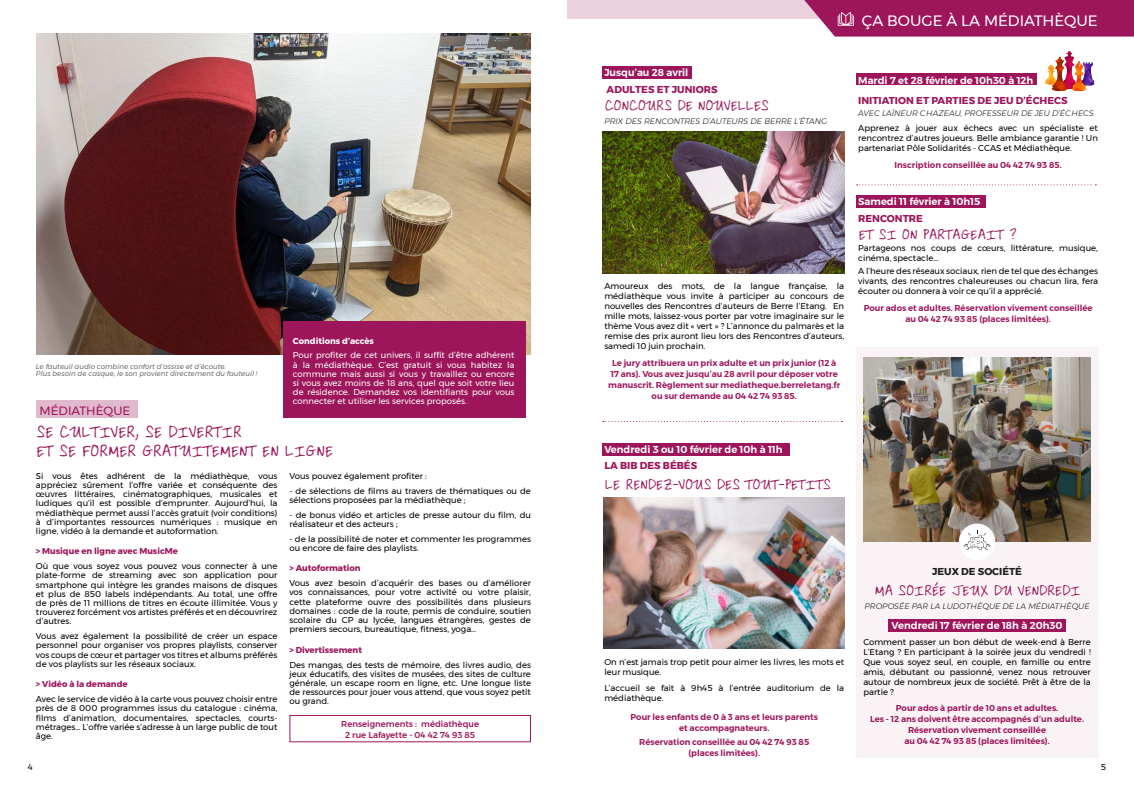
<style>
.page{position:relative;width:1134px;height:794px;background:#fff}
.page>*{position:absolute;margin:0;border:0;box-sizing:border-box;transform-origin:0 0}
.t1{font:17px "Ardleys Hand";color:#9d155a}
.t2{font:15px "Ardleys Hand";color:#9d155a}
.t3{font:15px "Montserrat";color:#fff}
.t4{font:12px "Montserrat";color:#9d155a}
.t5{font:700 10px/20px "Montserrat";color:#9d155a}
.t6{font:600 10px "Montserrat";color:#fff}
.t7{font:700 10px "Montserrat";color:#231f20}
.t8{font:8.5px/9.2px "Montserrat";color:#000;text-align:justify}
.t9{font:600 8.5px/11px "Montserrat";color:#9d155a;text-align:center}
.t10{font:8.5px/9.2px "Montserrat";color:#fff;text-align:justify}
.t11{font:700 8.5px "Montserrat";color:#9d155a}
.t12{font:500 8.5px "Montserrat";color:#9d155a}
.t13{font:700 8.5px "Montserrat";color:#fff}
.t14{font:italic 300 8px "Montserrat";color:#231f20}
.t15{font:italic 7px "Montserrat";color:#6c6d70}
.s1{font-weight:600;color:#fff}
</style>
<div class="page">
<img style="left:36px;top:34px;width:495px;height:320px">
<div style="left:283px;top:321px;width:243px;height:97px;background:#9d155a"></div>
<div style="left:567px;top:0;width:567px;height:18px;background:#ebd1de"></div>
<div style="left:289px;top:715px;width:242px;height:27px;border:1px solid #9d155a"></div>
<div style="left:36px;top:400px;width:102px;height:18px;background:#e1b9cd"></div>
<svg style="left:804px;top:0;width:330px;height:37px;background:#a32464"></svg>
<div style="left:856px;top:347px;width:242px;height:411px;background:#f9f3f5"></div>
<div style="left:602px;top:66px;width:90px;height:13px;background:#9d155a"></div>
<div style="left:856px;top:195px;width:129px;height:13px;background:#9d155a"></div>
<div style="left:888px;top:619px;width:178px;height:12px;background:#9d155a"></div>
<svg style="left:603px;top:421px;width:239px;height:1px"></svg>
<svg style="left:857px;top:184px;width:239px;height:1px"></svg>
<svg style="left:1045px;top:51px;width:50px;height:40px"></svg>
<div style="left:856px;top:74px;width:180px;height:11px;background:#9d155a"></div>
<div style="left:602px;top:443px;width:188px;height:12px;background:#9d155a"></div>
<img style="left:603px;top:497px;width:241px;height:151px">
<img style="left:602px;top:132px;width:242px;height:141px">
<img style="left:863px;top:357px;width:228px;height:185px">
<div style="left:959px;top:523px;width:36px;height:37px;background:#fff;border-radius:50%"></div>
<svg style="left:963px;top:530px;width:27px;height:20px"></svg>
<p class="t13" style="left:293px;top:334px;width:83px">Conditions d’accès</p>
<p class="t10" style="left:293px;top:351px;width:223px">Pour profiter de cet univers, il suffit d’être adhérent à la médiathèque. C’est gratuit si vous habitez la commune mais aussi si vous y travaillez ou encore si vous avez moins de 18 ans, quel que soit votre lieu de résidence. Demandez vos identifiants pour vous connecter et utiliser les services proposés.</p>
<p class="t15" style="left:36px;top:361px;width:192px">Le fauteuil audio combine confort d’assise et d’écoute.</p>
<p class="t15" style="left:36px;top:368px;width:223px">Plus besoin de casque, le son provient directement du fauteuil !</p>
<p class="t4" style="left:40px;top:401px;width:92px">MÉDIATHÈQUE</p>
<p class="t1" style="left:36px;top:421px;width:207px">SE CULTIVER, SE DIVERTIR</p>
<p class="t1" style="left:36px;top:440px;width:298px">ET SE FORMER GRATUITEMENT EN LIGNE</p>
<p class="t8" style="left:36px;top:471px;width:243px">Si vous êtes adhérent de la médiathèque, vous appréciez sûrement l’offre variée et conséquente des œuvres littéraires, cinématographiques, musicales et ludiques qu’il est possible d’emprunter. Aujourd’hui, la médiathèque permet aussi l’accès gratuit (voir conditions) à d’importantes ressources numériques : musique en ligne, vidéo à la demande et autoformation.</p>
<p class="t11" style="left:36px;top:544px;width:143px">&gt; Musique en ligne avec MusicMe</p>
<p class="t8" style="left:36px;top:561px;width:243px">Où que vous soyez vous pouvez vous connecter à une plate-forme de streaming avec son application pour smartphone qui intègre les grandes maisons de disques et plus de 850 labels indépendants. Au total, une offre de près de 11 millions de titres en écoute illimitée. Vous y trouverez forcément vos artistes préférés et en découvrirez d’autres.</p>
<p class="t8" style="left:36px;top:631px;width:243px">Vous avez également la possibilité de créer un espace personnel pour organiser vos propres playlists, conserver vos coups de cœur et partager vos titres et albums préférés de vos playlists sur les réseaux sociaux.</p>
<p class="t11" style="left:36px;top:677px;width:93px">&gt; Vidéo à la demande</p>
<p class="t8" style="left:36px;top:694px;width:243px">Avec le service de vidéo à la carte vous pouvez choisir entre près de 8 000 programmes issus du catalogue : cinéma, films d’animation, documentaires, spectacles, courts&shy;métrages… L’offre variée s’adresse à un large public de tout âge.</p>
<p class="t8" style="left:289px;top:471px;width:139px">Vous pouvez également profiter :</p>
<p class="t8" style="left:289px;top:486px;width:243px">- de sélections de films au travers de thématiques ou de sélections proposées par la médiathèque ;</p>
<p class="t8" style="left:289px;top:510px;width:243px">- de bonus vidéo et articles de presse autour du film, du réalisateur et des acteurs ;</p>
<p class="t8" style="left:289px;top:534px;width:243px">- de la possibilité de noter et commenter les programmes ou encore de faire des playlists.</p>
<p class="t11" style="left:289px;top:561px;width:73px">&gt; Autoformation</p>
<p class="t8" style="left:289px;top:578px;width:243px">Vous avez besoin d’acquérir des bases ou d’améliorer vos connaissances, pour votre activité ou votre plaisir, cette plateforme ouvre des possibilités dans plusieurs domaines : code de la route, permis de conduire, soutien scolaire du CP au lycée, langues étrangères, gestes de premiers secours, bureautique, fitness, yoga…</p>
<p class="t11" style="left:289px;top:643px;width:74px">&gt; Divertissement</p>
<p class="t8" style="left:289px;top:660px;width:243px">Des mangas, des tests de mémoire, des livres audio, des jeux éducatifs, des visites de musées, des sites de culture générale, un escape room en ligne, etc. Une longue liste de ressources pour jouer vous attend, que vous soyez petit ou grand.</p>
<p class="t12" style="left:341px;top:717px;width:139px">Renseignements : médiathèque</p>
<p class="t12" style="left:345px;top:728px;width:132px">2 rue Lafayette - 04 42 74 93 85</p>
<p class="t3" style="left:862px;top:9px;width:237px">ÇA BOUGE À LA MÉDIATHÈQUE</p>
<p class="t6" style="left:604px;top:65px;width:85px">Jusqu’au 28 avril</p>
<p class="t5" style="left:607px;top:79px;width:112px">ADULTES ET JUNIORS</p>
<p class="t2" style="left:604px;top:96px;width:166px">CONCOURS DE NOUVELLES</p>
<p class="t14" style="left:604px;top:115px;width:224px">PRIX DES RENCONTRES D’AUTEURS DE BERRE L’ÉTANG</p>
<p class="t8" style="left:604px;top:281px;width:241px;line-height:10px">Amoureux des mots, de la langue française, la médiathèque vous invite à participer au concours de nouvelles des Rencontres d’auteurs de Berre l’Etang. En mille mots, laissez-vous porter par votre imaginaire sur le thème Vous avez dit « vert » ? L’annonce du palmarès et la remise des prix auront lieu lors des Rencontres d’auteurs, samedi 10 juin prochain.</p>
<p class="t9" style="left:608px;top:357px;width:234px">Le jury attribuera un prix adulte et un prix junior (12 à 17 ans). Vous avez jusqu’au 28 avril pour déposer votre manuscrit. Règlement sur mediatheque.berreletang.fr ou sur demande au 04 42 74 93 85.</p>
<p class="t5" style="left:858px;top:70px;width:211px"><span class="s1">Mardi 7 et 28 février de 10h30 à 12h<br></span>INITIATION ET PARTIES DE JEU D’ÉCHECS</p>
<p class="t14" style="left:858px;top:107px;width:237px">AVEC LAÏNEUR CHAZEAU, PROFESSEUR DE JEU D’ÉCHECS</p>
<p class="t8" style="left:858px;top:123px;width:241px;line-height:10px">Apprenez à jouer aux échecs avec un spécialiste et rencontrez d’autres joueurs. Belle ambiance garantie ! Un partenariat Pôle Solidarités - CCAS et Médiathèque.</p>
<p class="t9" style="left:894px;top:159px;width:169px">Inscription conseillée au 04 42 74 93 85.</p>
<p class="t6" style="left:858px;top:194px;width:124px">Samedi 11 février à 10h15</p>
<p class="t5" style="left:858px;top:208px;width:66px">RENCONTRE</p>
<p class="t2" style="left:858px;top:225px;width:159px">ET SI ON PARTAGEAIT ?</p>
<p class="t8" style="left:858px;top:243px;width:241px;line-height:10px">Partageons nos coups de cœurs, littérature, musique, cinéma, spectacle…</p>
<p class="t8" style="left:858px;top:266px;width:241px;line-height:10px">A l’heure des réseaux sociaux, rien de tel que des échanges vivants, des rencontres chaleureuses ou chacun lira, fera écouter ou donnera à voir ce qu’il a apprécié.</p>
<p class="t9" style="left:864px;top:302px;width:230px">Pour ados et adultes. Réservation vivement conseillée au 04 42 74 93 85 (places limitées).</p>
<p class="t6" style="left:604px;top:441px;width:180px">Vendredi 3 ou 10 février de 10h à 11h</p>
<p class="t5" style="left:604px;top:456px;width:94px">LA BIB DES BÉBÉS</p>
<p class="t2" style="left:604px;top:475px;width:227px">LE RENDEZ-VOUS DES TOUT-PETITS</p>
<p class="t8" style="left:604px;top:657px;width:241px;line-height:10px">On n’est jamais trop petit pour aimer les livres, les mots et leur musique.</p>
<p class="t8" style="left:604px;top:682px;width:241px;line-height:10px">L’accueil se fait à 9h45 à l’entrée auditorium de la médiathèque.</p>
<p class="t9" style="left:630px;top:711px;width:189px">Pour les enfants de 0 à 3 ans et leurs parents et accompagnateurs.</p>
<p class="t9" style="left:639px;top:736px;width:171px">Réservation conseillée au 04 42 74 93 85 (places limitées).</p>
<p class="t7" style="left:932px;top:563px;width:91px">JEUX DE SOCIÉTÉ</p>
<p class="t2" style="left:874px;top:581px;width:207px">MA SOIRÉE JEUX DU VENDREDI</p>
<p class="t14" style="left:864px;top:600px;width:227px">PROPOSÉE PAR LA LUDOTHÈQUE DE LA MÉDIATHÈQUE</p>
<p class="t6" style="left:892px;top:617px;width:172px">Vendredi 17 février de 18h à 20h30</p>
<p class="t8" style="left:863px;top:636px;width:229px;line-height:10px">Comment passer un bon début de week-end à Berre L’Etang ? En participant à la soirée jeux du vendredi !<br>Que vous soyez seul, en couple, en famille ou entre amis, débutant ou passionné, venez nous retrouver autour de nombreux jeux de société. Prêt à être de la partie ?</p>
<p class="t9" style="left:896px;top:703px;width:164px">Pour ados à partir de 10 ans et adultes.</p>
<p class="t9" style="left:870px;top:714px;width:215px">Les - 12 ans doivent être accompagnés d’un adulte.</p>
<p class="t9" style="left:908px;top:725px;width:140px">Réservation vivement conseillée</p>
<p class="t9" style="left:904px;top:736px;width:147px">au 04 42 74 93 85 (places limitées).</p>
<p class="t8" style="left:28px;top:762px;width:7px">4</p>
<p class="t8" style="left:1101px;top:762px;width:7px">5</p>
</div>
